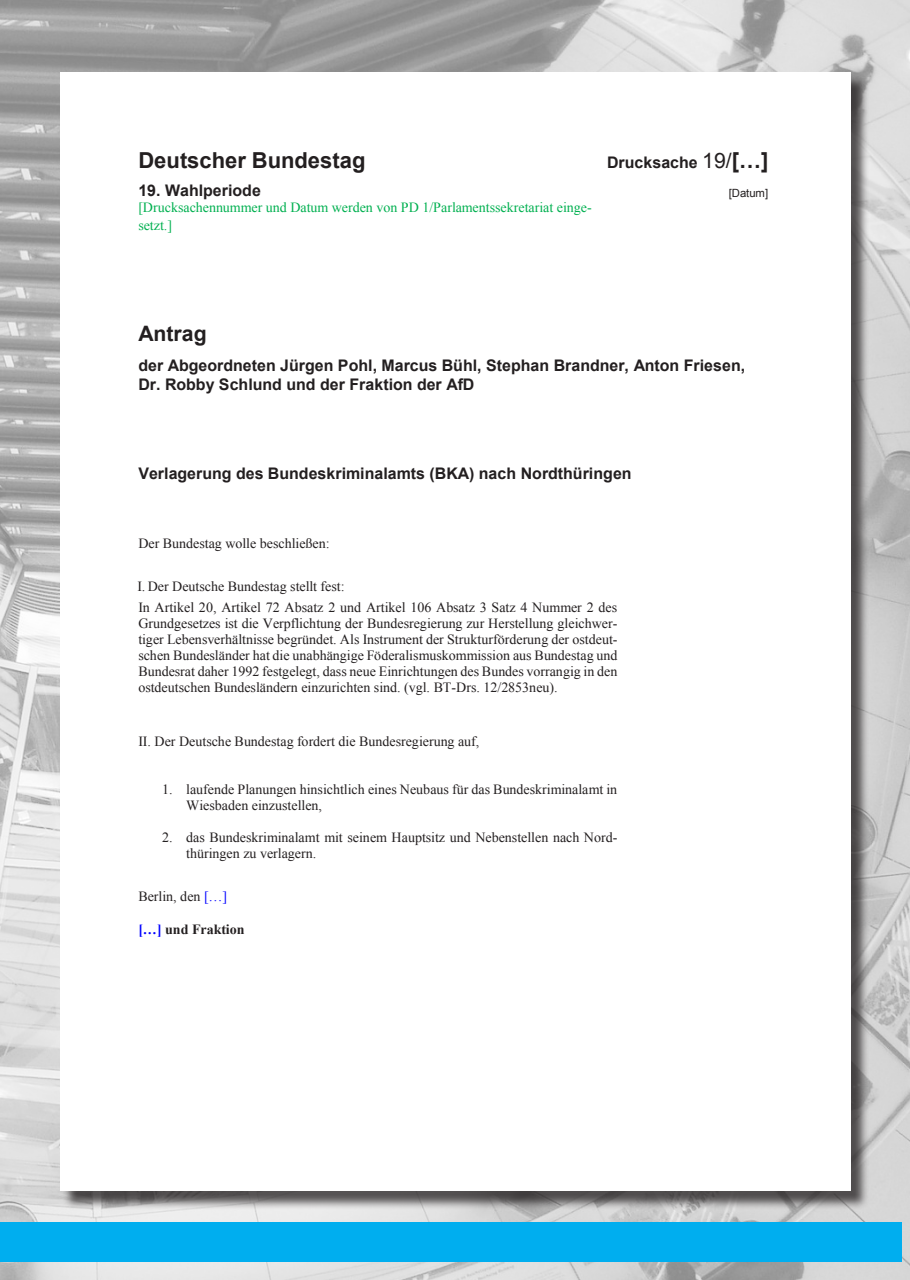
<style>
.page{position:relative;width:910px;height:1280px;background:#fff}
.page>*{position:absolute;margin:0;border:0;box-sizing:border-box;transform-origin:0 0}
.t1{font:700 22.05px "Arial";color:#231f20}
.t2{font:700 21.3px "Arial";letter-spacing:.005em;color:#231f20}
.t3{font:700 15.9px/19.8px "Arial";color:#231f20}
.t4{font:14.1px/16px "Times New Roman";color:#231f20}
.t5{font:14.1px/17.4px "Times New Roman";color:#00b050}
.t6{font:700 14.1px "Times New Roman";color:#231f20}
.t7{font:11.25px "Arial";letter-spacing:-.005em;color:#231f20}
.s1{font-weight:400;font-size:21.3px}
.s2{font-size:22.05px}
.s3{color:#00f}
</style>
<div class="page">
<img style="left:0;top:0;width:910px;height:1280px">
<div style="left:0;top:1223px;width:901px;height:39px;background:#00aeef"></div>
<div style="left:62px;top:75px;width:807px;height:1135px;background:#231f20;opacity:.75"></div>
<div style="left:60px;top:72px;width:790px;height:1119px;background:#fff"></div>
<p class="t1" style="left:138px;top:146px;width:229px">Deutscher Bundestag</p>
<p class="t3" style="left:607px;top:153px;width:163px">Drucksache <span class="s1">19/</span><span class="s2">[…]</span></p>
<p class="t3" style="left:138px;top:181px;width:124px">19. Wahlperiode</p>
<p class="t7" style="left:729px;top:186px;width:41px">[Datum]</p>
<p class="t5" style="left:138px;top:199px;width:455px">[Drucksachennummer und Datum werden von PD 1/Parlamentssekretariat einge&shy;setzt.]</p>
<p class="t2" style="left:138px;top:320px;width:70px">Antrag</p>
<p class="t3" style="left:138px;top:356px;width:608px">der Abgeordneten Jürgen Pohl, Marcus Bühl, Stephan Brandner, Anton Friesen,<br>Dr. Robby Schlund und der Fraktion der AfD</p>
<p class="t3" style="left:138px;top:464px;width:495px">Verlagerung des Bundeskriminalamts (BKA) nach Nordthüringen</p>
<p class="t4" style="left:138px;top:535px;width:193px">Der Bundestag wolle beschließen:</p>
<p class="t4" style="left:138px;top:575px;width:481px;line-height:21.5px">I. Der Deutsche Bundestag stellt fest:<br>In Artikel 20, Artikel 72 Absatz 2 und Artikel 106 Absatz 3 Satz 4 Nummer 2 des</p>
<p class="t4" style="left:138px;top:615px;width:481px;text-align:justify">Grundgesetzes ist die Verpflichtung der Bundesregierung zur Herstellung gleichwer&shy;tiger Lebensverhältnisse begründet. Als Instrument der Strukturförderung der ostdeut&shy;schen Bundesländer hat die unabhängige Föderalismuskommission aus Bundestag und Bundesrat daher 1992 festgelegt, dass neue Einrichtungen des Bundes vorrangig in den ostdeutschen Bundesländern einzurichten sind. (vgl. BT-Drs. 12/2853neu).</p>
<p class="t4" style="left:138px;top:732px;width:342px">II. Der Deutsche Bundestag fordert die Bundesregierung auf,</p>
<p class="t4" style="left:186px;top:781px;width:433px;text-indent:-24px">1. laufende Planungen hinsichtlich eines Neubaus für das Bundeskriminalamt in<br>Wiesbaden einzustellen,</p>
<p class="t4" style="left:186px;top:829px;width:433px;text-indent:-24px">2. das Bundeskriminalamt mit seinem Hauptsitz und Nebenstellen nach Nord&shy;thüringen zu verlagern.</p>
<p class="t4" style="left:138px;top:888px;width:90px">Berlin, den <span class="s3">[…]</span></p>
<p class="t6" style="left:138px;top:919px;width:108px"><span class="s3">[…]</span> und Fraktion</p>
</div>
